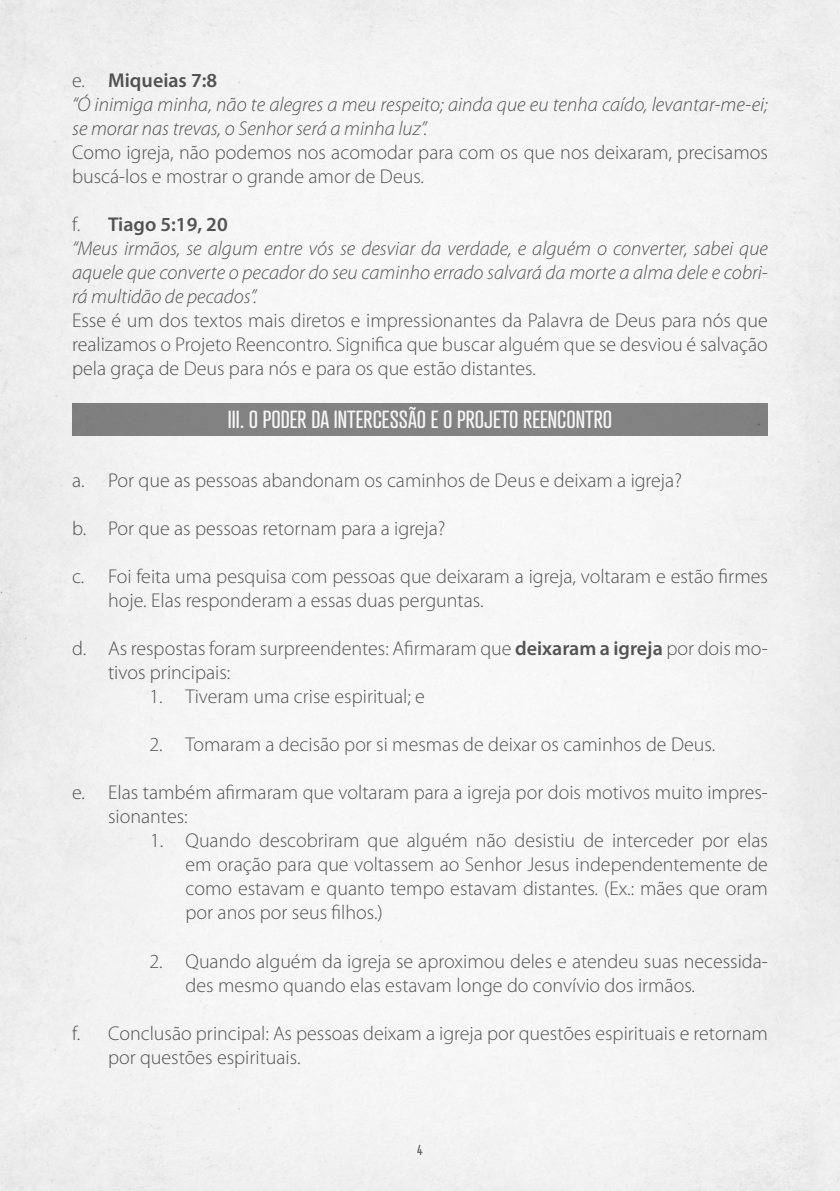
<style>
.page{position:relative;width:840px;height:1191px;background:#fff}
.page>*{position:absolute;margin:0;border:0;box-sizing:border-box;transform-origin:0 0}
.t1{font:24px "Atrament";color:#fff}
.t2{font:300 20px/24px "Myriad Pro";color:#575756}
.t3{font:italic 300 20px/24px "Myriad Pro";color:#575756}
.t4{font:14px "Atrament";color:#575756}
.s1{font-style:normal}
.s2{font-weight:600;font-style:normal}
.s3{font-weight:600}
</style>
<div class="page">
<div style="left:72px;top:403px;width:695px;height:32px;background:#878787"></div>
<p class="t3" style="left:72px;top:69px;width:697px"><span class="s1">e.</span> <span class="s2">Miqueias 7:8<br></span>“Ó inimiga minha, não te alegres a meu respeito; ainda que eu tenha caído, levantar-me-ei; se morar nas trevas, o Senhor será a minha luz”.</p>
<p class="t2" style="left:72px;top:141px;width:697px">Como igreja, não podemos nos acomodar para com os que nos deixaram, precisamos buscá-los e mostrar o grande amor de Deus.</p>
<p class="t3" style="left:72px;top:213px;width:697px"><span class="s1">f.</span> <span class="s2">Tiago 5:19, 20<br></span>“Meus irmãos, se algum entre vós se desviar da verdade, e alguém o converter, sabei que aquele que converte o pecador do seu caminho errado salvará da morte a alma dele e cobri&shy;rá multidão de pecados”.</p>
<p class="t2" style="left:72px;top:309px;width:697px;text-align:justify">Esse é um dos textos mais diretos e impressionantes da Palavra de Deus para nós que realizamos o Projeto Reencontro. Significa que buscar alguém que se desviou é salvação pela graça de Deus para nós e para os que estão distantes.</p>
<p class="t1" style="left:228px;top:405px;width:385px">III. O PODER DA INTERCESSÃO E O PROJETO REENCONTRO</p>
<p class="t2" style="left:72px;top:469px;width:611px">a. Por que as pessoas abandonam os caminhos de Deus e deixam a igreja?</p>
<p class="t2" style="left:72px;top:517px;width:374px">b. Por que as pessoas retornam para a igreja?</p>
<p class="t2" style="left:108px;top:565px;width:661px;text-indent:-36px">c. Foi feita uma pesquisa com pessoas que deixaram a igreja, voltaram e estão firmes hoje. Elas responderam a essas duas perguntas.</p>
<p class="t2" style="left:108px;top:637px;width:661px;text-indent:-36px">d. As respostas foram surpreendentes: Afirmaram que <span class="s3">deixaram a igreja</span> por dois mo&shy;tivos principais:</p>
<p class="t2" style="left:149px;top:685px;width:277px">1. Tiveram uma crise espiritual; e</p>
<p class="t2" style="left:149px;top:733px;width:567px">2. Tomaram a decisão por si mesmas de deixar os caminhos de Deus.</p>
<p class="t2" style="left:108px;top:781px;width:661px;text-indent:-36px">e. Elas também afirmaram que voltaram para a igreja por dois motivos muito impres&shy;sionantes:</p>
<p class="t2" style="left:185px;top:829px;width:583px;text-align:justify;text-indent:-35px">1. Quando descobriram que alguém não desistiu de interceder por elas em oração para que voltassem ao Senhor Jesus independentemente de como estavam e quanto tempo estavam distantes. (Ex.: mães que oram por anos por seus filhos.)</p>
<p class="t2" style="left:185px;top:949px;width:583px;text-indent:-36px">2. Quando alguém da igreja se aproximou deles e atendeu suas necessida&shy;des mesmo quando elas estavam longe do convívio dos irmãos.</p>
<p class="t2" style="left:108px;top:1021px;width:661px;text-indent:-36px">f. Conclusão principal: As pessoas deixam a igreja por questões espirituais e retornam por questões espirituais.</p>
<p class="t4" style="left:417px;top:1141px;width:7px">4</p>
</div>
